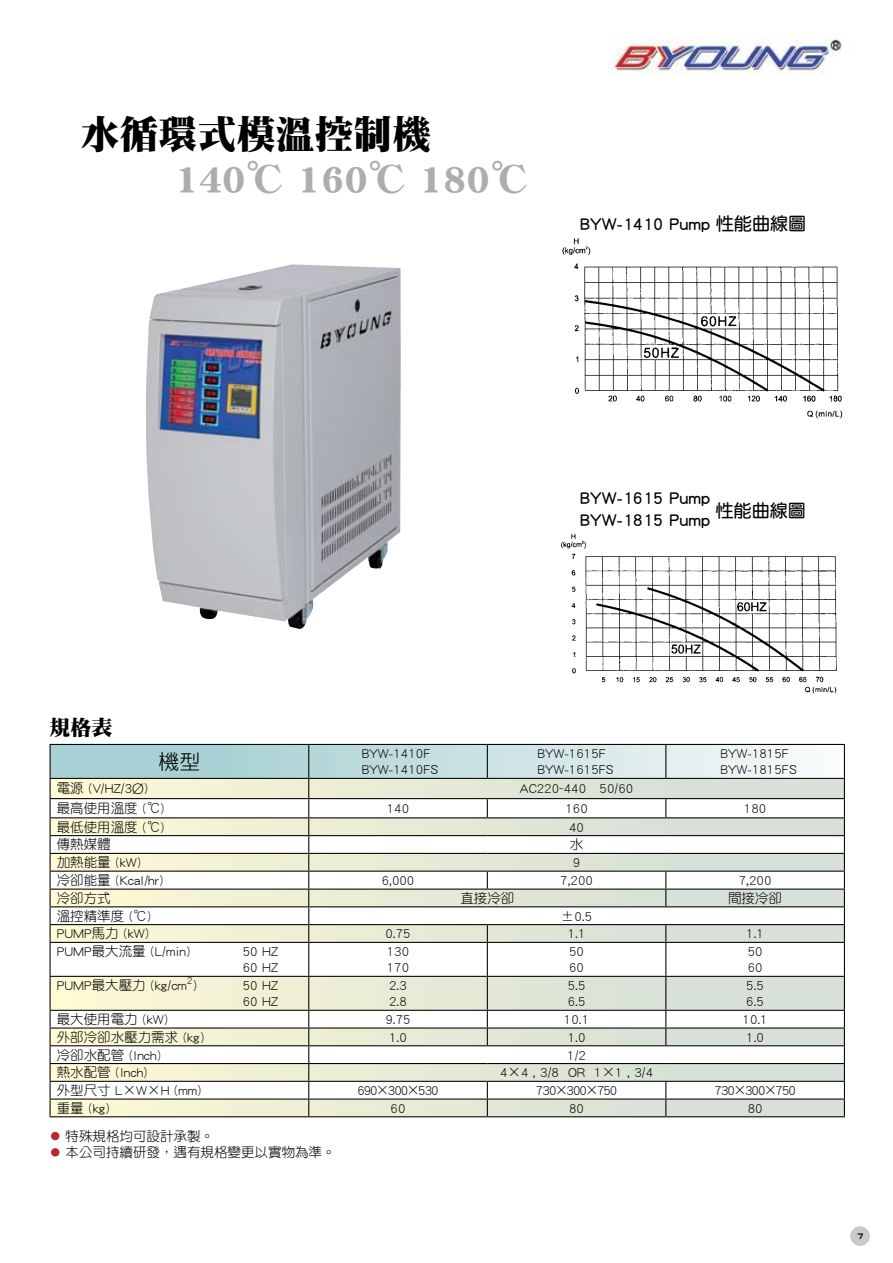
<style>
.page{position:relative;width:893px;height:1263px;background:#fff}
.page>*{position:absolute;margin:0;border:0;box-sizing:border-box;transform-origin:0 0}
.t1{font:39px "DF Ming Std W12";color:#abadb0}
.t2{font:39px "DF Ming Std W12";color:#000}
.t3{font:21px "DF Ming Std W12";color:#000}
.t4{font:21px "DF Yuan Std W3";color:#000}
.t5{font:18px/21.6px "DF Yuan Std W7";color:#000}
.t6{font:13.5px/16.2px "DF Yuan Std W3";color:#000}
.t7{font:13.5px "DF Yuan Std W3";letter-spacing:-.07em;color:#000}
.s1{font-family:"Penumbra Flare Std";font-weight:300}
</style>
<div class="page">
<img style="left:49px;top:39px;width:821px;height:1207px">
<div style="left:850px;top:1226px;width:20px;height:20px;background:#cdc9c7;border-radius:50%"></div>
<svg style="left:51px;top:943px;width:793px;height:173px"></svg>
<hr style="left:50px;top:943px;width:1px;height:33px;background:#000">
<hr style="left:308px;top:943px;width:1px;height:33px;background:#000">
<hr style="left:487px;top:943px;width:1px;height:33px;background:#000">
<hr style="left:665px;top:943px;width:1px;height:33px;background:#000">
<hr style="left:844px;top:943px;width:1px;height:33px;background:#000">
<hr style="left:50px;top:942px;width:259px;height:1px;background:#000">
<hr style="left:309px;top:942px;width:178px;height:1px;background:#000">
<hr style="left:487px;top:942px;width:179px;height:1px;background:#000">
<hr style="left:666px;top:942px;width:179px;height:1px;background:#000">
<hr style="left:50px;top:1027px;width:259px;height:1px;background:#000">
<hr style="left:309px;top:1027px;width:178px;height:1px;background:#000">
<hr style="left:487px;top:1027px;width:179px;height:1px;background:#000">
<svg style="left:487px;top:1011px;width:1px;height:34px"></svg>
<hr style="left:666px;top:1027px;width:179px;height:1px;background:#000">
<svg style="left:665px;top:1011px;width:1px;height:34px"></svg>
<hr style="left:50px;top:1045px;width:259px;height:1px;background:#000">
<hr style="left:309px;top:1045px;width:178px;height:1px;background:#000">
<hr style="left:487px;top:1045px;width:179px;height:1px;background:#000">
<hr style="left:666px;top:1045px;width:179px;height:1px;background:#000">
<hr style="left:50px;top:1098px;width:259px;height:1px;background:#000">
<hr style="left:50px;top:1116px;width:259px;height:1px;background:#000">
<hr style="left:309px;top:1098px;width:178px;height:1px;background:#000">
<hr style="left:487px;top:1098px;width:179px;height:1px;background:#000">
<svg style="left:487px;top:1082px;width:1px;height:34px"></svg>
<hr style="left:309px;top:1116px;width:178px;height:1px;background:#000">
<hr style="left:487px;top:1116px;width:179px;height:1px;background:#000">
<hr style="left:666px;top:1098px;width:179px;height:1px;background:#000">
<svg style="left:665px;top:1082px;width:1px;height:34px"></svg>
<hr style="left:666px;top:1116px;width:179px;height:1px;background:#000">
<svg style="left:50px;top:744px;width:795px;height:198px"></svg>
<hr style="left:50px;top:906px;width:259px;height:1px;background:#000">
<hr style="left:50px;top:976px;width:259px;height:1px;background:#000">
<hr style="left:50px;top:977px;width:1px;height:33px;background:#000">
<hr style="left:50px;top:1010px;width:259px;height:1px;background:#000">
<hr style="left:308px;top:977px;width:1px;height:33px;background:#000">
<hr style="left:309px;top:976px;width:178px;height:1px;background:#000">
<hr style="left:309px;top:1010px;width:178px;height:1px;background:#000">
<hr style="left:487px;top:976px;width:179px;height:1px;background:#000">
<hr style="left:487px;top:977px;width:1px;height:33px;background:#000">
<hr style="left:487px;top:1010px;width:179px;height:1px;background:#000">
<hr style="left:666px;top:976px;width:179px;height:1px;background:#000">
<hr style="left:665px;top:977px;width:1px;height:33px;background:#000">
<hr style="left:844px;top:977px;width:1px;height:33px;background:#000">
<hr style="left:666px;top:1010px;width:179px;height:1px;background:#000">
<hr style="left:50px;top:1063px;width:259px;height:1px;background:#000">
<svg style="left:50px;top:1011px;width:1px;height:105px"></svg>
<hr style="left:50px;top:1081px;width:259px;height:1px;background:#000">
<hr style="left:309px;top:1063px;width:178px;height:1px;background:#000">
<svg style="left:308px;top:1011px;width:1px;height:105px"></svg>
<hr style="left:487px;top:1063px;width:179px;height:1px;background:#000">
<hr style="left:666px;top:1063px;width:179px;height:1px;background:#000">
<svg style="left:844px;top:1011px;width:1px;height:105px"></svg>
<hr style="left:309px;top:1081px;width:178px;height:1px;background:#000">
<hr style="left:487px;top:1081px;width:179px;height:1px;background:#000">
<hr style="left:666px;top:1081px;width:179px;height:1px;background:#000">
<div style="left:51px;top:1132px;width:8px;height:8px;background:#b8282e;border-radius:50%"></div>
<div style="left:51px;top:1148px;width:8px;height:8px;background:#b8282e;border-radius:50%"></div>
<img style="left:146px;top:264px;width:255px;height:365px">
<img style="left:554px;top:233px;width:294px;height:188px">
<img style="left:557px;top:532px;width:282px;height:165px">
<h1 class="t2" style="left:81px;top:113px;width:353px">水循環式模溫控制機</h1>
<h1 class="t1" style="left:175px;top:158px;width:355px">140℃ 160℃ 180℃</h1>
<h3 class="t5" style="left:580px;top:213px;width:228px">BYW-1410 Pump 性能曲線圖</h3>
<h2 class="t3" style="left:50px;top:716px;width:64px">規格表</h2>
<h3 class="t5" style="left:580px;top:486px;width:132px">BYW-1615 Pump<br>BYW-1815 Pump</h3>
<h3 class="t5" style="left:716px;top:499px;width:91px">性能曲線圖</h3>
<h2 class="t4" style="left:158px;top:750px;width:44px">機型</h2>
<p class="t6" style="left:362px;top:745px;width:78px">BYW-1410F<br>BYW-1410FS</p>
<p class="t6" style="left:537px;top:745px;width:78px">BYW-1615F<br>BYW-1615FS</p>
<p class="t6" style="left:720px;top:745px;width:78px">BYW-1815F<br>BYW-1815FS</p>
<p class="t6" style="left:57px;top:780px;width:93px">電源 (V/HZ/3<span class="s1">Ø</span>)</p>
<p class="t6" style="left:520px;top:780px;width:115px">AC220~440 50/60</p>
<p class="t6" style="left:57px;top:800px;width:109px">最高使用溫度 (℃)</p>
<p class="t6" style="left:387px;top:800px;width:24px">140</p>
<p class="t6" style="left:565px;top:800px;width:24px">160</p>
<p class="t6" style="left:744px;top:800px;width:24px">180</p>
<p class="t6" style="left:57px;top:818px;width:109px">最低使用溫度 (℃)</p>
<p class="t6" style="left:569px;top:818px;width:16px">40</p>
<p class="t6" style="left:57px;top:836px;width:55px">傳熱媒體</p>
<p class="t6" style="left:570px;top:836px;width:15px">水</p>
<p class="t6" style="left:57px;top:854px;width:86px">加熱能量 (kW)</p>
<p class="t6" style="left:573px;top:854px;width:9px">9</p>
<p class="t6" style="left:57px;top:872px;width:109px">冷卻能量 (Kcal/hr)</p>
<p class="t6" style="left:382px;top:872px;width:34px">6,000</p>
<p class="t6" style="left:560px;top:872px;width:34px">7,200</p>
<p class="t6" style="left:739px;top:872px;width:34px">7,200</p>
<p class="t6" style="left:57px;top:890px;width:55px">冷卻方式</p>
<p class="t6" style="left:460px;top:890px;width:55px">直接冷卻</p>
<p class="t6" style="left:728px;top:890px;width:55px">間接冷卻</p>
<p class="t6" style="left:57px;top:907px;width:96px">溫控精準度 (℃)</p>
<p class="t6" style="left:561px;top:907px;width:33px">±0.5</p>
<p class="t6" style="left:57px;top:925px;width:94px">PUMP馬力 (kW)</p>
<p class="t6" style="left:385px;top:925px;width:27px">0.75</p>
<p class="t6" style="left:568px;top:925px;width:19px">1.1</p>
<p class="t6" style="left:746px;top:925px;width:19px">1.1</p>
<p class="t6" style="left:57px;top:943px;width:135px">PUMP最大流量 (L/min)</p>
<p class="t6" style="left:243px;top:943px;width:37px">50 HZ<br>60 HZ</p>
<p class="t6" style="left:387px;top:943px;width:24px">130<br>170</p>
<p class="t6" style="left:569px;top:943px;width:16px">50<br>60</p>
<p class="t6" style="left:748px;top:943px;width:16px">50<br>60</p>
<p class="t6" style="left:57px;top:977px;width:142px">PUMP最大壓力 (kg/cm<sup>2</sup>)</p>
<p class="t6" style="left:243px;top:977px;width:37px">50 HZ<br>60 HZ</p>
<p class="t6" style="left:389px;top:977px;width:19px">2.3<br>2.8</p>
<p class="t6" style="left:568px;top:977px;width:19px">5.5<br>6.5</p>
<p class="t6" style="left:746px;top:977px;width:19px">5.5<br>6.5</p>
<p class="t6" style="left:57px;top:1011px;width:113px">最大使用電力 (kW)</p>
<p class="t6" style="left:385px;top:1011px;width:27px">9.75</p>
<p class="t6" style="left:564px;top:1011px;width:27px">10.1</p>
<p class="t6" style="left:742px;top:1011px;width:27px">10.1</p>
<p class="t6" style="left:57px;top:1028px;width:149px">外部冷卻水壓力需求 (kg)</p>
<p class="t6" style="left:389px;top:1028px;width:19px">1.0</p>
<p class="t6" style="left:568px;top:1028px;width:19px">1.0</p>
<p class="t6" style="left:746px;top:1028px;width:19px">1.0</p>
<p class="t6" style="left:57px;top:1046px;width:106px">冷卻水配管 (Inch)</p>
<p class="t6" style="left:567px;top:1046px;width:20px">1/2</p>
<p class="t6" style="left:57px;top:1064px;width:93px">熱水配管 (Inch)</p>
<p class="t6" style="left:500px;top:1064px;width:155px">4×4 , 3/8 OR 1×1 , 3/4</p>
<p class="t6" style="left:57px;top:1082px;width:146px">外型尺寸 L×W×H (mm)</p>
<p class="t7" style="left:357px;top:1083px;width:83px">690×300×530</p>
<p class="t7" style="left:536px;top:1083px;width:83px">730×300×750</p>
<p class="t7" style="left:714px;top:1083px;width:83px">730×300×750</p>
<p class="t6" style="left:57px;top:1099px;width:55px">重量 (kg)</p>
<p class="t6" style="left:391px;top:1099px;width:16px">60</p>
<p class="t6" style="left:569px;top:1099px;width:16px">80</p>
<p class="t6" style="left:748px;top:1099px;width:16px">80</p>
<p class="t6" style="left:66px;top:1128px;width:272px">特殊規格均可設計承製。<br>本公司持續研發，遇有規格變更以實物為準。</p>
</div>
